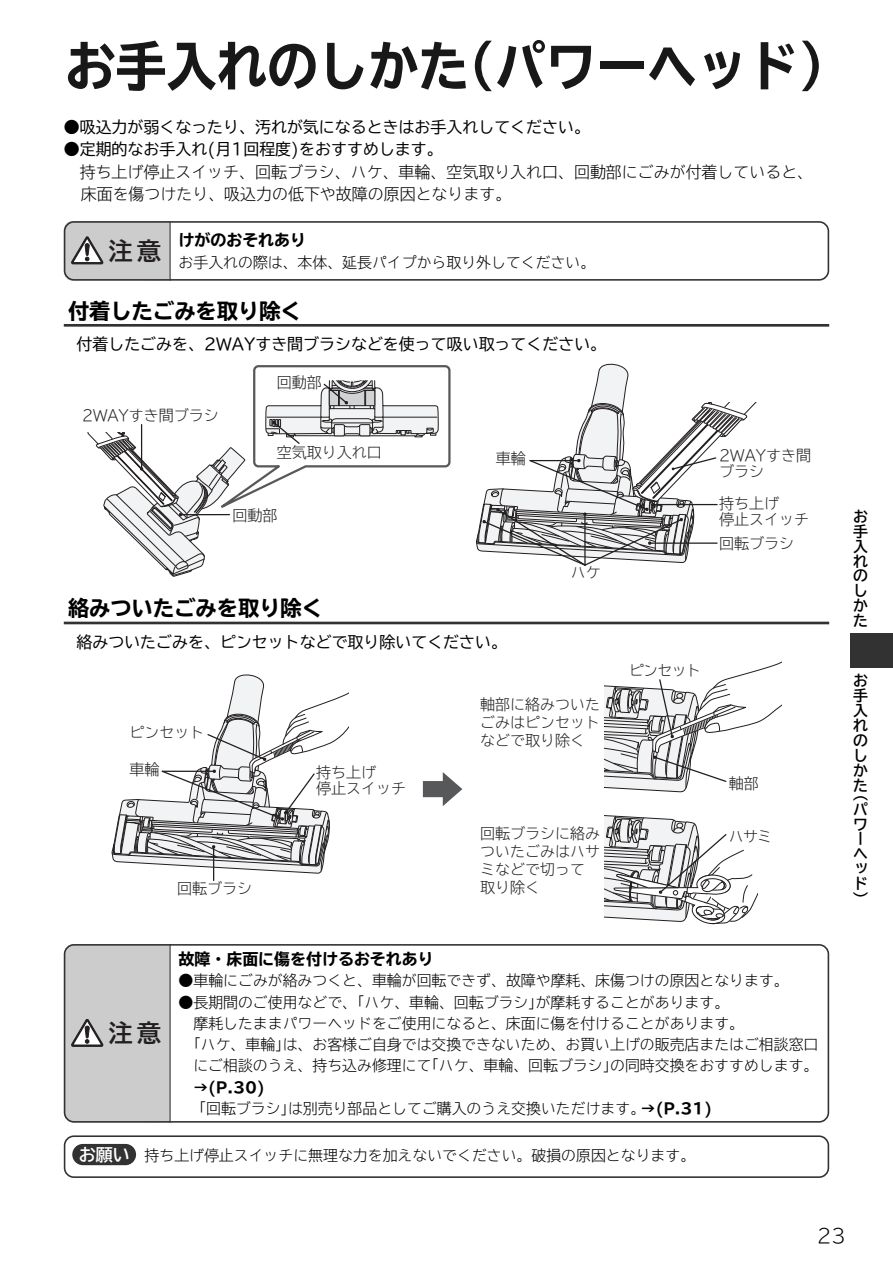
<style>
.page{position:relative;width:893px;height:1263px;background:#fff}
.page>*{position:absolute;margin:0;border:0;box-sizing:border-box;transform-origin:0 0}
.t1{font:700 expanded 53.1px "TBUD Go Std";color:#181818;scale:.95 1}
.t2{font:24.3px "TBUD Go Std Bold 90 pv RKSJ H";color:#231f20}
.t3{font:700 expanded 21.3px "TBUD Go Std";color:#000}
.t4{font:300 19.2px "TBUD Go Std Super";color:#000}
.t5{font:15.9px "TBUD Go Std";color:#000}
.t6{font:300 15.9px/22.4px "TBUD Go Std Super";color:#000}
.t7{font:700 expanded 15.9px "TBUD Go Std";color:#000}
.t8{font:15px/18px "TBUD Go Std Super Light 90 pv RKSJ H";color:#231f20}
.t9{font:300 14.85px/21.3px "TBUD Go Std Super";color:#000}
.t10{font:700 14.85px/14.9px "TBUD Go Std";color:#000;text-align:justify}
.t11{font:700 expanded 14.85px "TBUD Go Std";color:#000}
.s1{font-family:"TBUD Go Std";font-weight:700;font-stretch:expanded}
.s2{font-family:"TBUD Go Std";font-weight:700;font-size:16.95px;color:#fff}
</style>
<div class="page">
<div style="left:850px;top:634px;width:43px;height:34px;background:#323232"></div>
<svg style="left:64px;top:221px;width:765px;height:60px"></svg>
<svg style="left:71px;top:237px;width:33px;height:27px"></svg>
<hr style="left:170px;top:221px;width:1px;height:60px;background:#323232">
<svg style="left:64px;top:944px;width:765px;height:179px"></svg>
<svg style="left:71px;top:1019px;width:33px;height:28px"></svg>
<hr style="left:170px;top:944px;width:1px;height:179px;background:#323232">
<svg style="left:64px;top:1135px;width:765px;height:43px"></svg>
<div style="left:72px;top:1144px;width:64px;height:21px;background:#323232;border-radius:11px"></div>
<svg style="left:87px;top:365px;width:364px;height:212px"></svg>
<svg style="left:476px;top:364px;width:281px;height:202px"></svg>
<svg style="left:423px;top:772px;width:39px;height:34px"></svg>
<svg style="left:604px;top:662px;width:177px;height:131px"></svg>
<svg style="left:604px;top:815px;width:153px;height:110px"></svg>
<hr style="left:213px;top:847px;width:1px;height:33px;background:#231f20">
<svg style="left:112px;top:674px;width:237px;height:200px"></svg>
<hr style="left:64px;top:324px;width:765px;height:3px;background:#323232">
<hr style="left:64px;top:622px;width:765px;height:2px;background:#323232">
<h1 class="t1" style="left:65px;top:37px;width:826px">お手入れのしかた（パワーヘッド）</h1>
<p class="t5" style="left:64px;top:114px;width:528px">●吸込力が弱くなったり、汚れが気になるときはお手入れしてください。</p>
<p class="t5" style="left:64px;top:136px;width:381px">●定期的なお手入れ(月1回程度)をおすすめします。</p>
<p class="t6" style="left:80px;top:160px;width:735px">持ち上げ停止スイッチ、回転ブラシ、ハケ、車輪、空気取り入れ口、回動部にごみが付着していると、床面を傷つけたり、吸込力の低下や故障の原因となります。</p>
<h2 class="t2" style="left:108px;top:231px;width:54px">注意</h2>
<p class="t7" style="left:179px;top:232px;width:129px">けがのおそれあり</p>
<p class="t9" style="left:179px;top:251px;width:418px">お手入れの際は、本体、延長パイプから取り外してください。</p>
<h3 class="t3" style="left:68px;top:299px;width:235px">付着したごみを取り除く</h3>
<p class="t5" style="left:77px;top:331px;width:531px">付着したごみを、2WAYすき間ブラシなどを使って吸い取ってください。</p>
<p class="t8" style="left:82px;top:406px;width:138px">2WAYすき間ブラシ</p>
<p class="t8" style="left:277px;top:373px;width:46px">回動部</p>
<p class="t8" style="left:277px;top:443px;width:106px">空気取り入れ口</p>
<p class="t8" style="left:232px;top:505px;width:46px">回動部</p>
<h3 class="t3" style="left:68px;top:596px;width:257px">絡みついたごみを取り除く</h3>
<p class="t8" style="left:496px;top:449px;width:31px">車輪</p>
<p class="t5" style="left:77px;top:629px;width:432px">絡みついたごみを、ピンセットなどで取り除いてください。</p>
<p class="t8" style="left:571px;top:563px;width:31px">ハケ</p>
<p class="t8" style="left:129px;top:723px;width:76px">ピンセット</p>
<p class="t8" style="left:129px;top:760px;width:31px">車輪</p>
<p class="t8" style="left:316px;top:764px;width:91px;line-height:16.5px">持ち上げ<br>停止スイッチ</p>
<p class="t8" style="left:480px;top:695px;width:121px;text-align:justify">軸部に絡みついたごみはピンセットなどで取り除く</p>
<p class="t8" style="left:719px;top:447px;width:93px;line-height:15.9px">2WAYすき間ブラシ</p>
<p class="t8" style="left:719px;top:494px;width:91px;line-height:16.5px">持ち上げ<br>停止スイッチ</p>
<p class="t8" style="left:719px;top:534px;width:76px">回転ブラシ</p>
<p class="t8" style="left:629px;top:660px;width:73px">ピンセット</p>
<p class="t8" style="left:729px;top:774px;width:31px">軸部</p>
<p class="t8" style="left:177px;top:879px;width:76px">回転ブラシ</p>
<p class="t8" style="left:480px;top:824px;width:121px">回転ブラシに絡み</p>
<p class="t8" style="left:729px;top:827px;width:45px">ハサミ</p>
<p class="t8" style="left:480px;top:842px;width:121px">ついたごみはハサミなどで切って取り除く</p>
<p class="t7" style="left:179px;top:950px;width:257px">故障・床面に傷を付けるおそれあり</p>
<p class="t9" style="left:179px;top:970px;width:612px">●車輪にごみが絡みつくと、車輪が回転できず、故障や摩耗、床傷つけの原因となります。</p>
<p class="t9" style="left:193px;top:991px;width:627px;text-indent:-15px">●長期間のご使用などで、｢ハケ、車輪、回転ブラシ｣が摩耗することがあります。<br>摩耗したままパワーヘッドをご使用になると、床面に傷を付けることがあります。<br>｢ハケ、車輪｣は、お客様ご自身では交換できないため、お買い上げの販売店またはご相談窓口にご相談のうえ、持ち込み修理にて｢ハケ、車輪、回転ブラシ｣の同時交換をおすすめします。</p>
<p class="t11" style="left:193px;top:1079px;width:73px">→(P.30)</p>
<p class="t9" style="left:199px;top:1097px;width:515px">｢回転ブラシ｣は別売り部品としてご購入のうえ交換いただけます。<span class="s1">→(P.31)</span></p>
<p class="t9" style="left:79px;top:1144px;width:618px"><span class="s2">お願い</span> 持ち上げ停止スイッチに無理な力を加えないでください。破損の原因となります。</p>
<h2 class="t2" style="left:108px;top:1013px;width:54px">注意</h2>
<p class="t10" style="left:853px;top:509px;width:16px">お手入れのしかた</p>
<p class="t10" style="left:853px;top:674px;width:16px">お手入れのしかた</p>
<p class="t10" style="left:853px;top:787px;width:16px">（パワーヘッド）</p>
<p class="t4" style="left:817px;top:1219px;width:30px">23</p>
</div>
